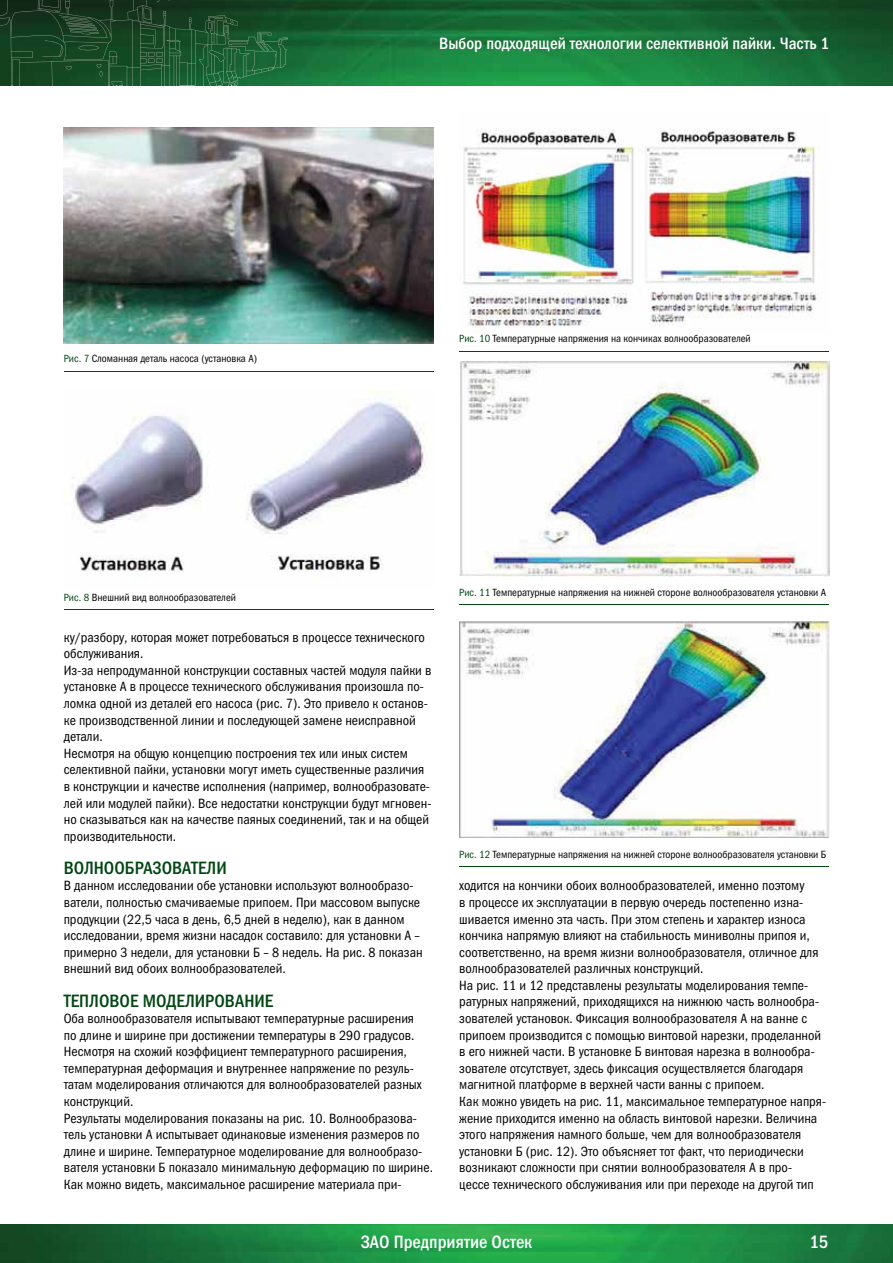
<style>
.page{position:relative;width:893px;height:1263px;background:#fff}
.page>*{position:absolute;margin:0;border:0;box-sizing:border-box;transform-origin:0 0}
.t1{font:18px "Franklin Gothic Medi Cond C";color:#004712}
.t2{font:18px "Franklin Gothic Medi Cond C";color:#fff}
.t3{font:16.5px "Franklin Gothic Medi Cond C";color:#fff}
.t4{font:13.5px/16.6px "Franklin Gothic Book Cond C";color:#000}
.t5{font:10.5px "Franklin Gothic Book Cond C";color:#000}
.s1{color:#004712}
</style>
<div class="page">
<img style="left:0;top:1225px;width:893px;height:38px">
<img style="left:0;top:0;width:893px;height:85px">
<svg style="left:11px;top:85px;width:226px;height:46px"></svg>
<img style="left:9px;top:0;width:161px;height:85px">
<img style="left:0;top:0;width:7px;height:16px">
<svg style="left:0;top:16px;width:10px;height:10px"></svg>
<hr style="left:64px;top:371px;width:370px;height:1px;background:#004712">
<hr style="left:64px;top:609px;width:370px;height:1px;background:#004712">
<img style="left:64px;top:128px;width:370px;height:215px">
<img style="left:64px;top:390px;width:362px;height:182px">
<hr style="left:459px;top:351px;width:370px;height:1px;background:#004712">
<hr style="left:459px;top:604px;width:370px;height:1px;background:#004712">
<hr style="left:459px;top:866px;width:370px;height:1px;background:#004712">
<img style="left:463px;top:128px;width:359px;height:199px">
<img style="left:459px;top:361px;width:370px;height:215px">
<img style="left:459px;top:621px;width:370px;height:217px">
<p class="t3" style="left:439px;top:34px;width:392px">Выбор подходящей технологии селективной пайки. Часть 1</p>
<p class="t5" style="left:64px;top:353px;width:195px"><span class="s1">Рис. 7</span> Сломанная деталь насоса (установка А)</p>
<p class="t5" style="left:459px;top:333px;width:293px"><span class="s1">Рис. 10</span> Температурные напряжения на кончиках волнообразователей</p>
<p class="t5" style="left:64px;top:591px;width:174px"><span class="s1">Рис. 8</span> Внешний вид волнообразователей</p>
<p class="t4" style="left:64px;top:629px;width:369px">ку/разбору, которая может потребоваться в процессе технического обслуживания.<br>Из-за непродуманной конструкции составных частей модуля пайки в установке А в процессе технического обслуживания произошла по&shy;ломка одной из деталей его насоса (рис. 7). Это привело к останов&shy;ке производственной линии и последующей замене неисправной детали.<br>Несмотря на общую концепцию построения тех или иных систем селективной пайки, установки могут иметь существенные различия в конструкции и качестве исполнения (например, волнообразовате&shy;лей или модулей пайки). Все недостатки конструкции будут мгновен&shy;но сказываться как на качестве паяных соединений, так и на общей производительности.</p>
<h1 class="t1" style="left:64px;top:858px;width:164px">ВОЛНООБРАЗОВАТЕЛИ</h1>
<p class="t4" style="left:64px;top:877px;width:360px">В данном исследовании обе установки используют волнообразо&shy;ватели, полностью смачиваемые припоем. При массовом выпуске продукции (22,5 часа в день, 6,5 дней в неделю), как в данном исследовании, время жизни насадок составило: для установки А – примерно 3 недели, для установки Б – 8 недель. На рис. 8 показан внешний вид обоих волнообразователей.</p>
<h1 class="t1" style="left:64px;top:990px;width:211px">ТЕПЛОВОЕ МОДЕЛИРОВАНИЕ</h1>
<p class="t4" style="left:64px;top:1010px;width:371px">Оба волнообразователя испытывают температурные расширения<br>по длине и ширине при достижении температуры в 290 градусов.<br>Несмотря на схожий коэффициент температурного расширения, температурная деформация и внутреннее напряжение по резуль&shy;татам моделирования отличаются для волнообразователей разных конструкций.<br>Результаты моделирования показаны на рис. 10. Волнообразова&shy;тель установки А испытывает одинаковые изменения размеров по длине и ширине. Температурное моделирование для волнообразо&shy;вателя установки Б показало минимальную деформацию по ширине.<br>Как можно видеть, максимальное расширение материала при-</p>
<p class="t5" style="left:459px;top:586px;width:369px"><span class="s1">Рис. 11</span> Температурные напряжения на нижней стороне волнообразователя установки А</p>
<p class="t5" style="left:459px;top:848px;width:369px"><span class="s1">Рис. 12</span> Температурные напряжения на нижней стороне волнообразователя установки Б</p>
<p class="t4" style="left:459px;top:877px;width:368px">ходится на кончики обоих волнообразователей, именно поэтому<br>в процессе их эксплуатации в первую очередь постепенно изна&shy;шивается именно эта часть. При этом степень и характер износа кончика напрямую влияют на стабильность миниволны припоя и, соответственно, на время жизни волнообразователя, отличное для волнообразователей различных конструкций.<br>На рис. 11 и 12 представлены результаты моделирования темпе&shy;ратурных напряжений, приходящихся на нижнюю часть волнообра&shy;зователей установок. Фиксация волнообразователя А на ванне с припоем производится с помощью винтовой нарезки, проделанной в его нижней части. В установке Б винтовая нарезка в волнообра&shy;зователе отсутствует, здесь фиксация осуществляется благодаря магнитной платформе в верхней части ванны с припоем.<br>Как можно увидеть на рис. 11, максимальное температурное напря&shy;жение приходится именно на область винтовой нарезки. Величина этого напряжения намного больше, чем для волнообразователя установки Б (рис. 12). Это объясняет тот факт, что периодически возникают сложности при снятии волнообразователя А в про-<br>цессе технического обслуживания или при переходе на другой тип</p>
<h1 class="t2" style="left:361px;top:1232px;width:173px">ЗАО Предприятие Остек</h1>
<h1 class="t2" style="left:810px;top:1232px;width:20px">15</h1>
</div>
